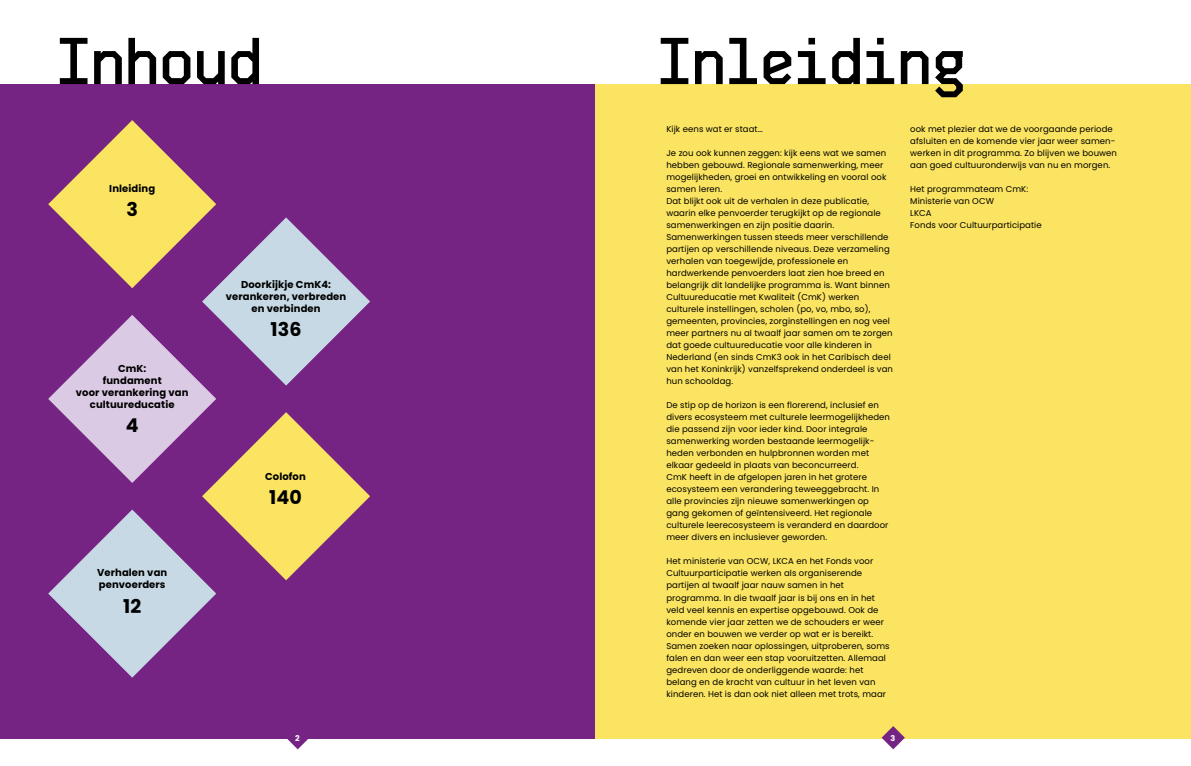
<style>
.page{position:relative;width:1191px;height:766px;background:#fff}
.page>*{position:absolute;margin:0;border:0;box-sizing:border-box;transform-origin:0 0}
.CMK_HFST{font:700 65.9px "Skyhook Mono";letter-spacing:-.08em;color:#000}
.CMK_TK{font:700 19px "Poppins";letter-spacing:.01em;color:#000}
.CMK_PLAT{font:700 10px/12px "Poppins";letter-spacing:.01em;color:#000;text-align:center}
.CMK_PLAT-2{font:8.5px/12px "Poppins";letter-spacing:.01em;color:#000}
.t1{font:700 8px "Poppins";color:#fff}
</style>
<div class="page">
<div style="left:0;top:84px;width:1191px;height:654px;background:#762483"></div>
<div style="left:595px;top:84px;width:596px;height:654px;background:#fae461"></div>
<svg style="left:881px;top:726px;width:24px;height:23px"></svg>
<svg style="left:286px;top:738px;width:23px;height:11px"></svg>
<svg style="left:48px;top:120px;width:322px;height:557px"></svg>
<h2 class="CMK_HFST" style="left:54px;top:21px;width:213px">Inhoud</h2>
<p class="CMK_PLAT" style="left:109px;top:183px;width:47px">Inleiding</p>
<h2 class="CMK_TK" style="left:126px;top:198px;width:13px">3</h2>
<p class="CMK_PLAT" style="left:118px;top:363px;width:30px">CmK:</p>
<p class="CMK_PLAT" style="left:103px;top:375px;width:61px">fundament</p>
<p class="CMK_PLAT" style="left:76px;top:387px;width:114px">voor verankering van cultuureducatie</p>
<h2 class="CMK_TK" style="left:126px;top:414px;width:14px">4</h2>
<p class="CMK_PLAT" style="left:97px;top:567px;width:72px">Verhalen van</p>
<p class="CMK_PLAT" style="left:99px;top:579px;width:68px">penvoerders</p>
<h2 class="CMK_TK" style="left:123px;top:594px;width:20px">12</h2>
<p class="CMK_PLAT" style="left:241px;top:279px;width:92px">Doorkijkje CmK4:</p>
<p class="CMK_PLAT" style="left:226px;top:291px;width:122px">verankeren, verbreden</p>
<p class="CMK_PLAT" style="left:252px;top:303px;width:70px">en verbinden</p>
<h2 class="CMK_TK" style="left:270px;top:318px;width:33px">136</h2>
<p class="CMK_PLAT" style="left:265px;top:471px;width:42px">Colofon</p>
<h2 class="CMK_TK" style="left:269px;top:486px;width:34px">140</h2>
<p class="t1" style="left:295px;top:733px;width:6px">2</p>
<h2 class="CMK_HFST" style="left:655px;top:21px;width:315px">Inleiding</h2>
<p class="CMK_PLAT-2" style="left:666px;top:123px;width:98px">Kijk eens wat er staat…</p>
<p class="CMK_PLAT-2" style="left:666px;top:147px;width:221px">Je zou ook kunnen zeggen: kijk eens wat we samen hebben gebouwd. Regionale samenwerking, meer mogelijkheden, groei en ontwikkeling en vooral ook samen leren.</p>
<p class="CMK_PLAT-2" style="left:666px;top:195px;width:228px">Dat blijkt ook uit de verhalen in deze publicatie, waarin elke penvoerder terugkijkt op de regionale samenwerkingen en zijn positie daarin.<br>Samenwerkingen tussen steeds meer verschillende partijen op verschillende niveaus. Deze verzameling verhalen van toegewijde, professionele en hardwerkende penvoerders laat zien hoe breed en belangrijk dit landelijke programma is. Want binnen Cultuureducatie met Kwaliteit (CmK) werken culturele instellingen, scholen (po, vo, mbo, so), gemeenten, provincies, zorginstellingen en nog veel meer partners nu al twaalf jaar samen om te zorgen dat goede cultuureducatie voor alle kinderen in Nederland (en sinds CmK3 ook in het Caribisch deel van het Koninkrijk) vanzelfsprekend onderdeel is van hun schooldag.</p>
<p class="CMK_PLAT-2" style="left:666px;top:399px;width:225px">De stip op de horizon is een florerend, inclusief en divers ecosysteem met culturele leermogelijkheden die passend zijn voor ieder kind. Door integrale samenwerking worden bestaande leermogelijk&shy;heden verbonden en hulpbronnen worden met elkaar gedeeld in plaats van beconcurreerd.<br>CmK heeft in de afgelopen jaren in het grotere ecosysteem een verandering teweeggebracht. In alle provincies zijn nieuwe samenwerkingen op gang gekomen of geïntensiveerd. Het regionale culturele leerecosysteem is veranderd en daardoor meer divers en inclusiever geworden.</p>
<p class="CMK_PLAT-2" style="left:666px;top:555px;width:225px">Het ministerie van OCW, LKCA en het Fonds voor Cultuurparticipatie werken als organiserende partijen al twaalf jaar nauw samen in het programma. In die twaalf jaar is bij ons en in het veld veel kennis en expertise opgebouwd. Ook de komende vier jaar zetten we de schouders er weer onder en bouwen we verder op wat er is bereikt.<br>Samen zoeken naar oplossingen, uitproberen, soms falen en dan weer een stap vooruitzetten. Allemaal gedreven door de onderliggende waarde: het belang en de kracht van cultuur in het leven van kinderen. Het is dan ook niet alleen met trots, maar</p>
<p class="CMK_PLAT-2" style="left:910px;top:123px;width:208px">ook met plezier dat we de voorgaande periode afsluiten en de komende vier jaar weer samen&shy;werken in dit programma. Zo blijven we bouwen</p>
<p class="CMK_PLAT-2" style="left:910px;top:159px;width:201px">aan goed cultuuronderwijs van nu en morgen.</p>
<p class="CMK_PLAT-2" style="left:910px;top:183px;width:119px">Het programmateam CmK:</p>
<p class="CMK_PLAT-2" style="left:910px;top:195px;width:85px">Ministerie van OCW</p>
<p class="CMK_PLAT-2" style="left:910px;top:207px;width:23px">LKCA</p>
<p class="CMK_PLAT-2" style="left:910px;top:219px;width:133px">Fonds voor Cultuurparticipatie</p>
<p class="t1" style="left:890px;top:733px;width:6px">3</p>
</div>
